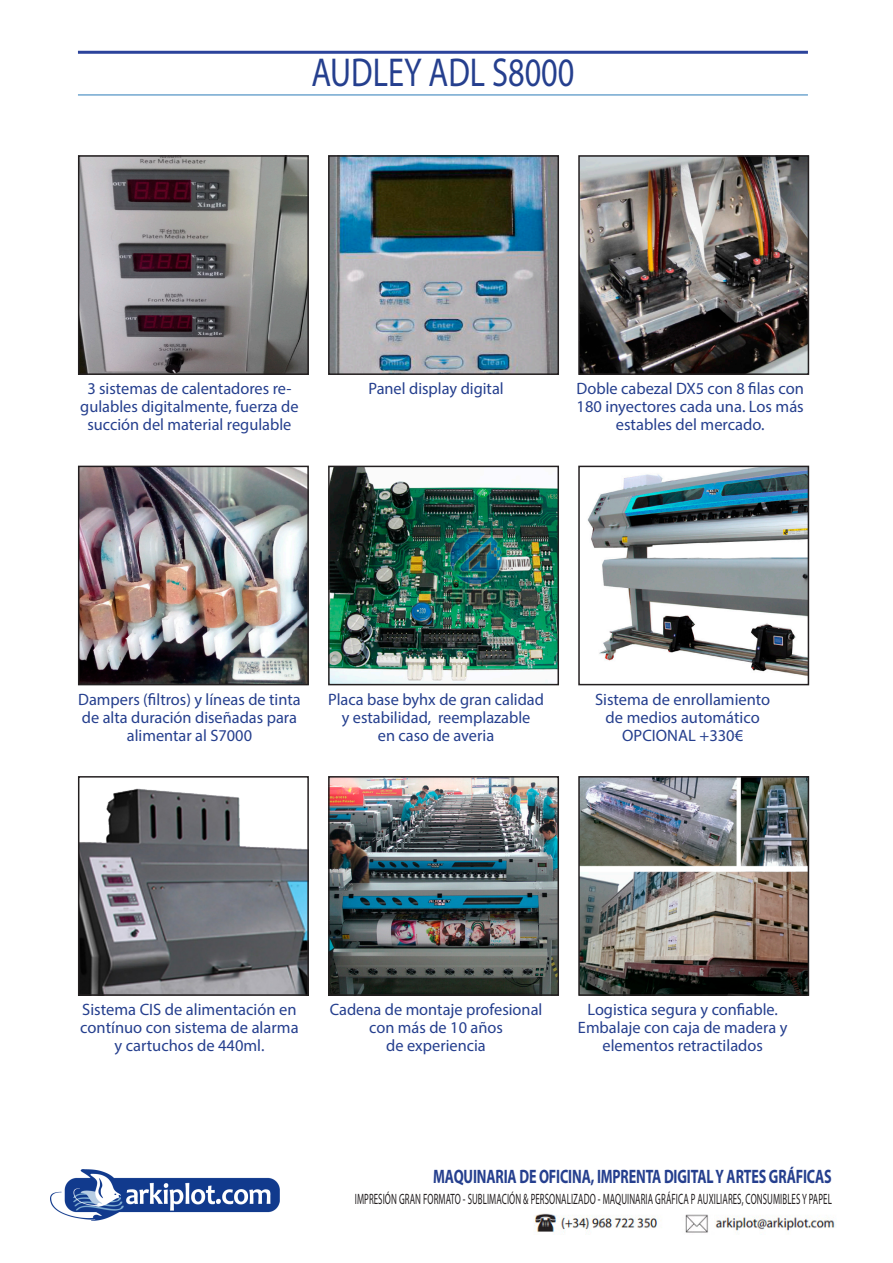
<style>
.page{position:relative;width:893px;height:1263px;background:#fff}
.page>*{position:absolute;margin:0;border:0;box-sizing:border-box;transform-origin:0 0}
.tituloSección{font:40.5px "Myriad Pro";color:#253f8e;scale:.8 1}
.t1{font:700 19.5px "Myriad Pro";letter-spacing:-.01em;color:#253f8e;scale:.72 1}
.pieizq{font:16.5px/18px "Myriad Pro";color:#253f8e;text-align:center}
.t2{font:15px "Myriad Pro";letter-spacing:.01em;color:#231f20;scale:.59 1}
</style>
<div class="page">
<img style="left:534px;top:1213px;width:301px;height:22px">
<img style="left:50px;top:1170px;width:230px;height:50px">
<hr style="left:78px;top:51px;width:730px;height:3px;background:#2b439b">
<hr style="left:78px;top:94px;width:730px;height:2px;background:#72a7d0">
<img style="left:81px;top:158px;width:225px;height:214px">
<div style="left:78px;top:155px;width:231px;height:220px;border:2px solid #231f20"></div>
<img style="left:331px;top:158px;width:225px;height:214px">
<div style="left:328px;top:155px;width:231px;height:220px;border:2px solid #231f20"></div>
<img style="left:581px;top:158px;width:225px;height:214px">
<div style="left:578px;top:155px;width:231px;height:220px;border:2px solid #231f20"></div>
<img style="left:81px;top:469px;width:225px;height:213px">
<div style="left:78px;top:466px;width:231px;height:219px;border:2px solid #231f20"></div>
<img style="left:331px;top:469px;width:225px;height:213px">
<div style="left:328px;top:466px;width:231px;height:219px;border:2px solid #231f20"></div>
<img style="left:587px;top:469px;width:219px;height:207px">
<div style="left:578px;top:466px;width:231px;height:219px;border:2px solid #231f20"></div>
<img style="left:81px;top:788px;width:225px;height:205px">
<div style="left:78px;top:776px;width:231px;height:220px;border:2px solid #231f20"></div>
<img style="left:331px;top:779px;width:225px;height:214px">
<div style="left:328px;top:776px;width:231px;height:220px;border:2px solid #231f20"></div>
<img style="left:581px;top:779px;width:225px;height:214px">
<div style="left:578px;top:776px;width:231px;height:220px;border:2px solid #231f20"></div>
<p class="tituloSección" style="left:311px;top:47px;width:331px">AUDLEY ADL S8000</p>
<p class="pieizq" style="left:80px;top:379px;width:220px">3 sistemas de calentadores re&shy;gulables digitalmente, fuerza de succión del material regulable</p>
<p class="pieizq" style="left:368px;top:379px;width:137px">Panel display digital</p>
<p class="pieizq" style="left:576px;top:379px;width:229px">Doble cabezal DX5 con 8 filas con<br>180 inyectores cada una. Los más estables del mercado.</p>
<p class="pieizq" style="left:78px;top:690px;width:224px">Dampers (filtros) y líneas de tinta de alta duración diseñadas para alimentar al S7000</p>
<p class="pieizq" style="left:328px;top:690px;width:217px">Placa base byhx de gran calidad y estabilidad, reemplazable<br>en caso de averia</p>
<p class="pieizq" style="left:595px;top:690px;width:177px">Sistema de enrollamiento de medios automático<br>OPCIONAL +330€</p>
<p class="pieizq" style="left:80px;top:1000px;width:220px">Sistema CIS de alimentación en contínuo con sistema de alarma y cartuchos de 440ml.</p>
<p class="pieizq" style="left:330px;top:1000px;width:214px">Cadena de montaje profesional con más de 10 años<br>de experiencia</p>
<p class="pieizq" style="left:578px;top:1000px;width:211px">Logistica segura y confiable.<br>Embalaje con caja de madera y elementos retractilados</p>
<p class="t1" style="left:433px;top:1164px;width:555px">MAQUINARIA DE OFICINA, IMPRENTA DIGITAL Y ARTES GRÁFICAS</p>
<p class="t2" style="left:355px;top:1190px;width:810px">IMPRESIÓN GRAN FORMATO - SUBLIMACIÓN &amp; PERSONALIZADO - MAQUINARIA GRÁFICA P AUXILIARES, CONSUMIBLES Y PAPEL</p>
</div>
